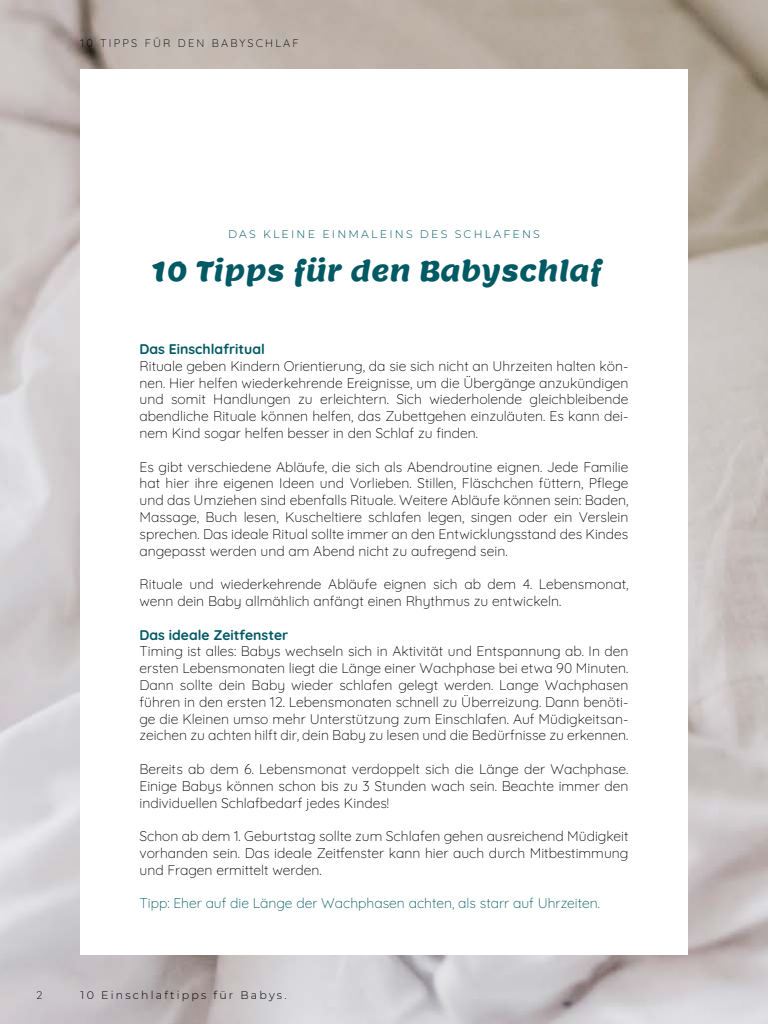
<style>
.page{position:relative;width:768px;height:1024px;background:#fff}
.page>*{position:absolute;margin:0;border:0;box-sizing:border-box;transform-origin:0 0}
.t1{font:28px "Lemon";color:#005963}
.t2{font:300 14px/16.8px "Quicksand";color:#000;text-align:justify}
.t3{font:300 14px "Quicksand";color:#005963}
.t4{font:300 11px "Montserrat";letter-spacing:.2em;color:#005963}
.t5{font:300 11px "Montserrat";letter-spacing:.2em;color:#000}
.t6{font:300 11px "Quicksand";color:#000}
</style>
<div class="page">
<img style="left:0;top:0;width:768px;height:1024px">
<div style="left:80px;top:69px;width:608px;height:886px;background:#fff"></div>
<p class="t6" style="left:81px;top:35px;width:37px">10 Tipps</p>
<p class="t6" style="left:145px;top:35px;width:10px">für</p>
<p class="t6" style="left:178px;top:35px;width:10px">den</p>
<p class="t6" style="left:212px;top:35px;width:19px">Babyschlaf</p>
<p class="t4" style="left:228px;top:227px;width:313px">DAS KLEINE EINMALEINS DES SCHLAFENS</p>
<h1 class="t1" style="left:151px;top:252px;width:452px">10 Tipps für den Babyschlaf</h1>
<p class="t3" style="left:140px;top:338px;width:127px">Das Einschlafritual</p>
<p class="t2" style="left:140px;top:356px;width:491px">Rituale geben Kindern Orientierung, da sie sich nicht an Uhrzeiten halten kön&shy;nen. Hier helfen wiederkehrende Ereignisse, um die Übergänge anzukündigen und somit Handlungen zu erleichtern. Sich wiederholende gleichbleibende abendliche Rituale können helfen, das Zubettgehen einzuläuten. Es kann dei&shy;nem Kind sogar helfen besser in den Schlaf zu finden.</p>
<p class="t2" style="left:140px;top:457px;width:491px">Es gibt verschiedene Abläufe, die sich als Abendroutine eignen. Jede Familie hat hier ihre eigenen Ideen und Vorlieben. Stillen, Fläschchen füttern, Pflege und das Umziehen sind ebenfalls Rituale. Weitere Abläufe können sein: Baden, Massage, Buch lesen, Kuscheltiere schlafen legen, singen oder ein Verslein sprechen. Das ideale Ritual sollte immer an den Entwicklungsstand des Kindes angepasst werden und am Abend nicht zu aufregend sein.</p>
<p class="t2" style="left:140px;top:574px;width:491px">Rituale und wiederkehrende Abläufe eignen sich ab dem 4. Lebensmonat, wenn dein Baby allmählich anfängt einen Rhythmus zu entwickeln.</p>
<p class="t3" style="left:140px;top:624px;width:150px">Das ideale Zeitfenster</p>
<p class="t2" style="left:140px;top:642px;width:491px">Timing ist alles: Babys wechseln sich in Aktivität und Entspannung ab. In den ersten Lebensmonaten liegt die Länge einer Wachphase bei etwa 90 Minuten.<br>Dann sollte dein Baby wieder schlafen gelegt werden. Lange Wachphasen führen in den ersten 12. Lebensmonaten schnell zu Überreizung. Dann benöti&shy;ge die Kleinen umso mehr Unterstützung zum Einschlafen. Auf Müdigkeitsan&shy;zeichen zu achten hilft dir, dein Baby zu lesen und die Bedürfnisse zu erkennen.</p>
<p class="t2" style="left:140px;top:759px;width:491px">Bereits ab dem 6. Lebensmonat verdoppelt sich die Länge der Wachphase.<br>Einige Babys können schon bis zu 3 Stunden wach sein. Beachte immer den individuellen Schlafbedarf jedes Kindes!</p>
<p class="t2" style="left:140px;top:826px;width:491px">Schon ab dem 1. Geburtstag sollte zum Schlafen gehen ausreichend Müdigkeit vorhanden sein. Das ideale Zeitfenster kann hier auch durch Mitbestimmung und Fragen ermittelt werden.</p>
<p class="t3" style="left:140px;top:893px;width:462px">Tipp: Eher auf die Länge der Wachphasen achten, als starr auf Uhrzeiten.</p>
<p class="t6" style="left:36px;top:987px;width:8px">2</p>
<p class="t5" style="left:81px;top:987px;width:207px">10 Einschlaftipps für Babys.</p>
</div>
